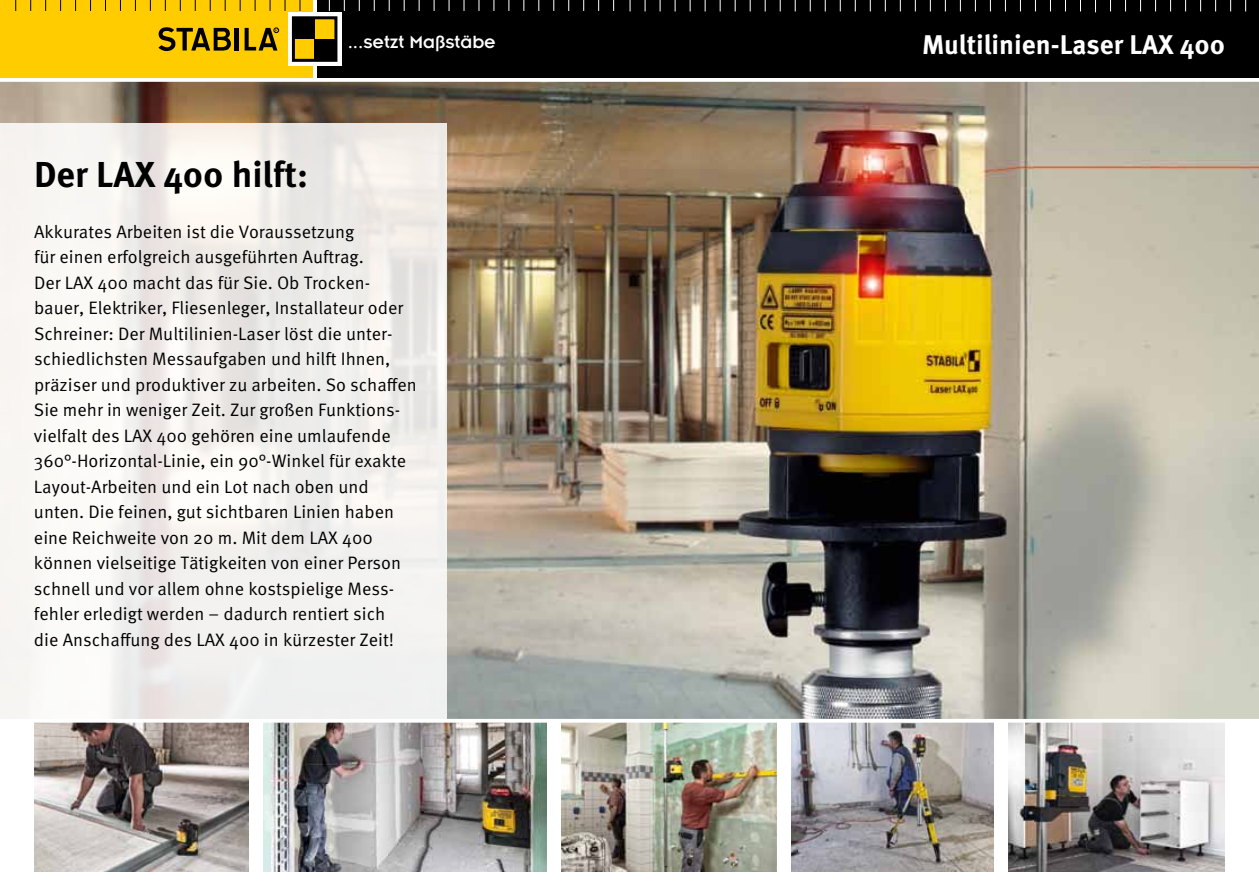
<style>
.page{position:relative;width:1259px;height:893px;background:#fff}
.page>*{position:absolute;margin:0;border:0;box-sizing:border-box;transform-origin:0 0}
.t1{font:700 36px "Meta Pro";color:#000}
.t2{font:700 27px "Meta Pro";color:#fff}
.t3{font:19.5px "Insignia";color:#fff}
.t4{font:18px/25.5px "Meta Pro";color:#000}
</style>
<div class="page">
<div style="left:316px;top:0;width:313px;height:78px;background:#000"></div>
<div style="left:0;top:0;width:313px;height:78px;background:#fc0"></div>
<div style="left:288px;top:12px;width:53px;height:54px;background:linear-gradient(to right,#fff,#fff)"></div>
<div style="left:293px;top:39px;width:22px;height:21px;background:#fc0"></div>
<div style="left:315px;top:18px;width:21px;height:21px;background:#fc0"></div>
<div style="left:293px;top:18px;width:22px;height:21px;background:#000"></div>
<div style="left:315px;top:39px;width:21px;height:21px;background:#000"></div>
<div style="left:292px;top:16px;width:45px;height:46px;border:3px solid #000"></div>
<svg style="left:245px;top:28px;width:34px;height:23px"></svg>
<hr style="left:235px;top:28px;width:4px;height:22px;background:#000">
<svg style="left:158px;top:27px;width:73px;height:25px"></svg>
<div style="left:629px;top:0;width:630px;height:78px;background:#000"></div>
<svg style="left:1095px;top:0;width:1px;height:12px"></svg>
<img style="left:0;top:82px;width:1259px;height:637px">
<img style="left:561px;top:723px;width:215px;height:149px">
<img style="left:1008px;top:723px;width:217px;height:149px">
<img style="left:791px;top:723px;width:202px;height:149px">
<svg style="left:0;top:123px;width:446px;height:749px;fill:#f3f2f0"></svg>
<img style="left:34px;top:723px;width:215px;height:149px">
<img style="left:264px;top:723px;width:282px;height:148px">
<svg style="left:0;top:81px;width:1259px;height:1px"></svg>
<svg style="left:0;top:719px;width:1170px;height:4px"></svg>
<p class="t3" style="left:348px;top:31px;width:150px">...setzt Maßstäbe</p>
<h2 class="t2" style="left:922px;top:28px;width:304px">Multilinien-Laser LAX 400</h2>
<h1 class="t1" style="left:34px;top:152px;width:275px">Der LAX 400 hilft:</h1>
<p class="t4" style="left:34px;top:219px;width:384px">Akkurates Arbeiten ist die Voraussetzung<br>für einen erfolgreich ausgeführten Auftrag.<br>Der LAX 400 macht das für Sie. Ob Trocken&shy;bauer, Elektriker, Fliesenleger, Installateur oder Schreiner: Der Multilinien-Laser löst die unter&shy;schiedlichsten Messaufgaben und hilft Ihnen, präziser und produktiver zu arbeiten. So schaffen Sie mehr in weniger Zeit. Zur großen Funktions&shy;vielfalt des LAX 400 gehören eine umlaufende 360°-Horizontal-Linie, ein 90°-Winkel für -exakte Layout-Arbeiten und ein Lot nach oben und unten. Die feinen, gut sichtbaren Linien haben eine Reichweite von 20 m. Mit dem LAX 400 können vielseitige Tätigkeiten von einer Person schnell und vor allem ohne kostspielige Mess&shy;fehler erledigt werden – dadurch rentiert sich<br>die Anschaffung des LAX 400 in kürzester Zeit!</p>
</div>
